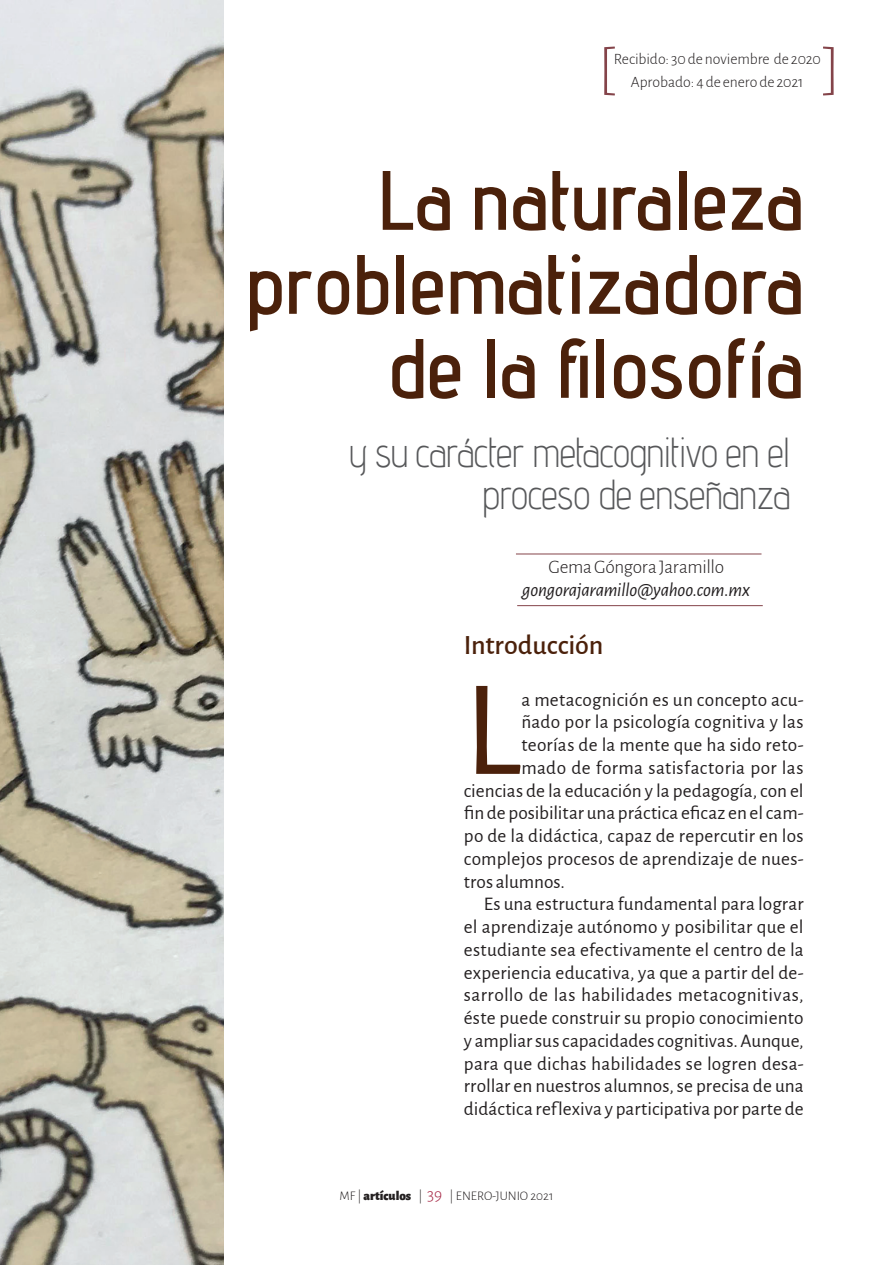
<style>
.page{position:relative;width:893px;height:1265px;background:#fff}
.page>*{position:absolute;margin:0;border:0;box-sizing:border-box;transform-origin:0 0}
.t1{font:137.2px "Alegreya Sans";color:#4b210b}
.t2{font:600 84px/84px "Advent Pro";letter-spacing:-.02em;color:#4b210b;text-align:right}
.t3{font:300 42px/42px "Advent Pro";letter-spacing:-.025em;color:#57585a;text-align:right;scale:.9 1}
.t4{font:500 28px "Alegreya Sans";letter-spacing:-.005em;color:#4b210b}
.t5{font:19.25px "Alegreya Sans";letter-spacing:.01em;color:#231f20}
.t6{font:italic 19.25px "Alegreya Sans";letter-spacing:-.015em;color:#231f20}
.t7{font:300 19.25px "Alegreya Sans";letter-spacing:-.015em;color:#231f20}
.t8{font:300 15.75px/22.8px "Alegreya Sans";letter-spacing:-.005em;color:#231f20;text-align:center}
.t9{font:300 13.12px "Alegreya Sans";color:#231f20}
.s1{font-weight:900}
.s2{font-size:17.5px;color:#a42442}
</style>
<div class="page">
<img style="left:0;top:0;width:223px;height:1265px">
<hr style="left:516px;top:554px;width:245px;height:1px;background:#84444a">
<hr style="left:517px;top:605px;width:246px;height:1px;background:#84444a">
<svg style="left:604px;top:47px;width:11px;height:48px"></svg>
<svg style="left:823px;top:47px;width:11px;height:48px"></svg>
<p class="t8" style="left:614px;top:47px;width:209px">Recibido: 30 de noviembre de 2020<br>Aprobado: 4 de enero de 2021</p>
<h2 class="t2" style="left:243px;top:157px;width:562px">La naturaleza problematizadora de la filosofía</h2>
<h3 class="t3" style="left:350px;top:430px;width:491px">y su carácter metacognitivo en el proceso de enseñanza</h3>
<p class="t7" style="left:548px;top:554px;width:177px">Gema Góngora Jaramillo</p>
<p class="t6" style="left:522px;top:577px;width:230px">gongorajaramillo@yahoo.com.mx</p>
<h3 class="t4" style="left:464px;top:625px;width:141px">Introducción</h3>
<h1 class="t1" style="left:464px;top:635px;width:59px">L</h1>
<p class="t5" style="left:521px;top:686px;width:284px">a metacognición es un concepto acu-</p>
<p class="t5" style="left:521px;top:709px;width:284px">ñado por la psicología cognitiva y las</p>
<p class="t5" style="left:521px;top:732px;width:284px">teorías de la mente que ha sido reto-</p>
<p class="t5" style="left:521px;top:754px;width:284px">mado de forma satisfactoria por las</p>
<p class="t5" style="left:464px;top:777px;width:341px">ciencias de la educación y la pedagogía, con el</p>
<p class="t5" style="left:464px;top:800px;width:341px">fin de posibilitar una práctica eficaz en el cam-</p>
<p class="t5" style="left:464px;top:823px;width:341px">po de la didáctica, capaz de repercutir en los</p>
<p class="t5" style="left:464px;top:845px;width:341px">complejos procesos de aprendizaje de nues-</p>
<p class="t5" style="left:464px;top:868px;width:103px">tros alumnos.</p>
<p class="t5" style="left:484px;top:891px;width:321px">Es una estructura fundamental para lograr</p>
<p class="t5" style="left:464px;top:914px;width:341px">el aprendizaje autónomo y posibilitar que el</p>
<p class="t5" style="left:464px;top:936px;width:341px">estudiante sea efectivamente el centro de la</p>
<p class="t5" style="left:464px;top:959px;width:341px">experiencia educativa, ya que a partir del de-</p>
<p class="t5" style="left:464px;top:982px;width:341px">sarrollo de las habilidades metacognitivas,</p>
<p class="t5" style="left:464px;top:1005px;width:341px">éste puede construir su propio conocimiento</p>
<p class="t5" style="left:464px;top:1027px;width:341px">y ampliar sus capacidades cognitivas. Aunque,</p>
<p class="t5" style="left:464px;top:1050px;width:341px">para que dichas habilidades se logren desa-</p>
<p class="t5" style="left:464px;top:1073px;width:341px">rrollar en nuestros alumnos, se precisa de una</p>
<p class="t5" style="left:464px;top:1096px;width:341px">didáctica reflexiva y participativa por parte de</p>
<p class="t9" style="left:339px;top:1187px;width:216px">MF | <span class="s1">artículos</span> | <span class="s2">39</span> | ENERO-JUNIO 2021</p>
</div>
